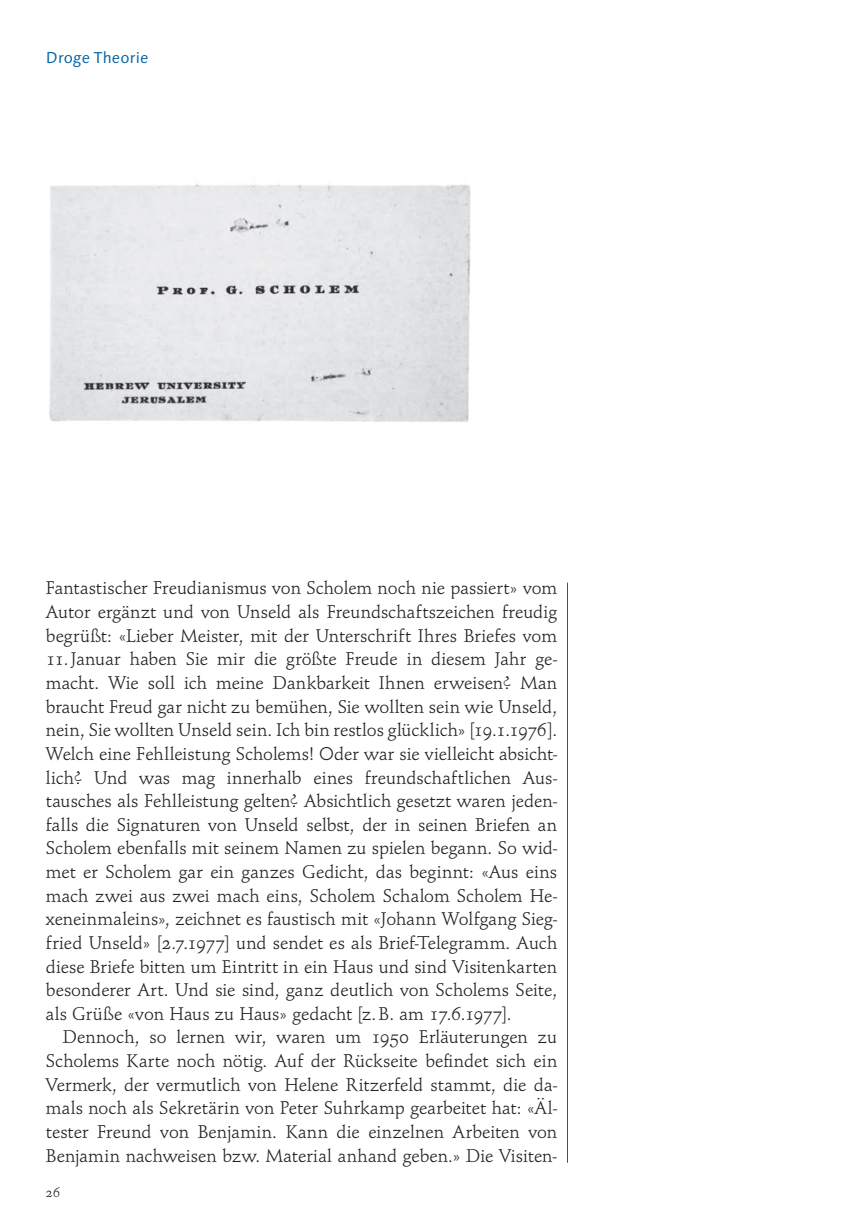
<style>
.page{position:relative;width:862px;height:1229px;background:#fff}
.page>*{position:absolute;margin:0;border:0;box-sizing:border-box;transform-origin:0 0}
.t1{font:19.25px/23.6px "Schneidler OSF";letter-spacing:.005em;color:#231f20;text-align:justify}
.t2{font:15.75px "Linotype Syntax Os F";letter-spacing:.01em;color:#0065a4}
.t3{font:14px "Schneidler OSF";color:#231f20}
</style>
<div class="page">
<hr style="left:567px;top:582px;width:1px;height:580px;background:#0065a4">
<img style="left:49px;top:184px;width:422px;height:238px">
<p class="t2" style="left:46px;top:51px;width:104px">Droge Theorie</p>
<p class="t1" style="left:46px;top:578px;width:512px">Fantastischer Freudianismus von Scholem noch nie passiert» vom Autor ergänzt und von Unseld als Freundschaftszeichen freudig begrüßt: «Lieber Meister, mit der Unterschrift Ihres Briefes vom</p>
<p class="t1" style="left:46px;top:649px;width:513px">11. Januar haben Sie mir die größte Freude in diesem Jahr ge&shy;macht. Wie soll ich meine Dankbarkeit Ihnen erweisen? Man braucht Freud gar nicht zu bemühen, Sie wollten sein wie Unseld, nein, Sie wollten Unseld sein. Ich bin restlos glücklich» [19.1.1976].<br>Welch eine Fehlleistung Scholems! Oder war sie vielleicht absicht&shy;lich? Und was mag innerhalb eines freundschaftlichen Aus&shy;tausches als Fehlleistung gelten? Absichtlich gesetzt waren jeden&shy;falls die Signaturen von Unseld selbst, der in seinen Briefen an Scholem ebenfalls mit seinem Namen zu spielen begann. So wid&shy;met er Scholem gar ein ganzes Gedicht, das beginnt: «Aus eins mach zwei aus zwei mach eins, Scholem Schalom Scholem He&shy;xeneinmaleins», zeichnet es faustisch mit «Johann Wolfgang Sieg&shy;fried Unseld» [2.7.1977] und sendet es als Brief-Telegramm. Auch diese Briefe bitten um Eintritt in ein Haus und sind Visitenkarten besonderer Art. Und sie sind, ganz deutlich von Scholems Seite, als Grüße «von Haus zu Haus» gedacht [z. B. am 17.6.1977].</p>
<p class="t1" style="left:46px;top:1026px;width:513px;text-indent:17px">Dennoch, so lernen wir, waren um 1950 Erläuterungen zu Scholems Karte noch nötig. Auf der Rückseite befindet sich ein Vermerk, der vermutlich von Helene Ritzerfeld stammt, die da&shy;mals noch als Sekretärin von Peter Suhrkamp gearbeitet hat: «Äl&shy;tester Freund von Benjamin. Kann die einzelnen Arbeiten von Benjamin nachweisen bzw. Material anhand geben.» Die Visiten-</p>
<p class="t3" style="left:46px;top:1186px;width:16px">26</p>
</div>
